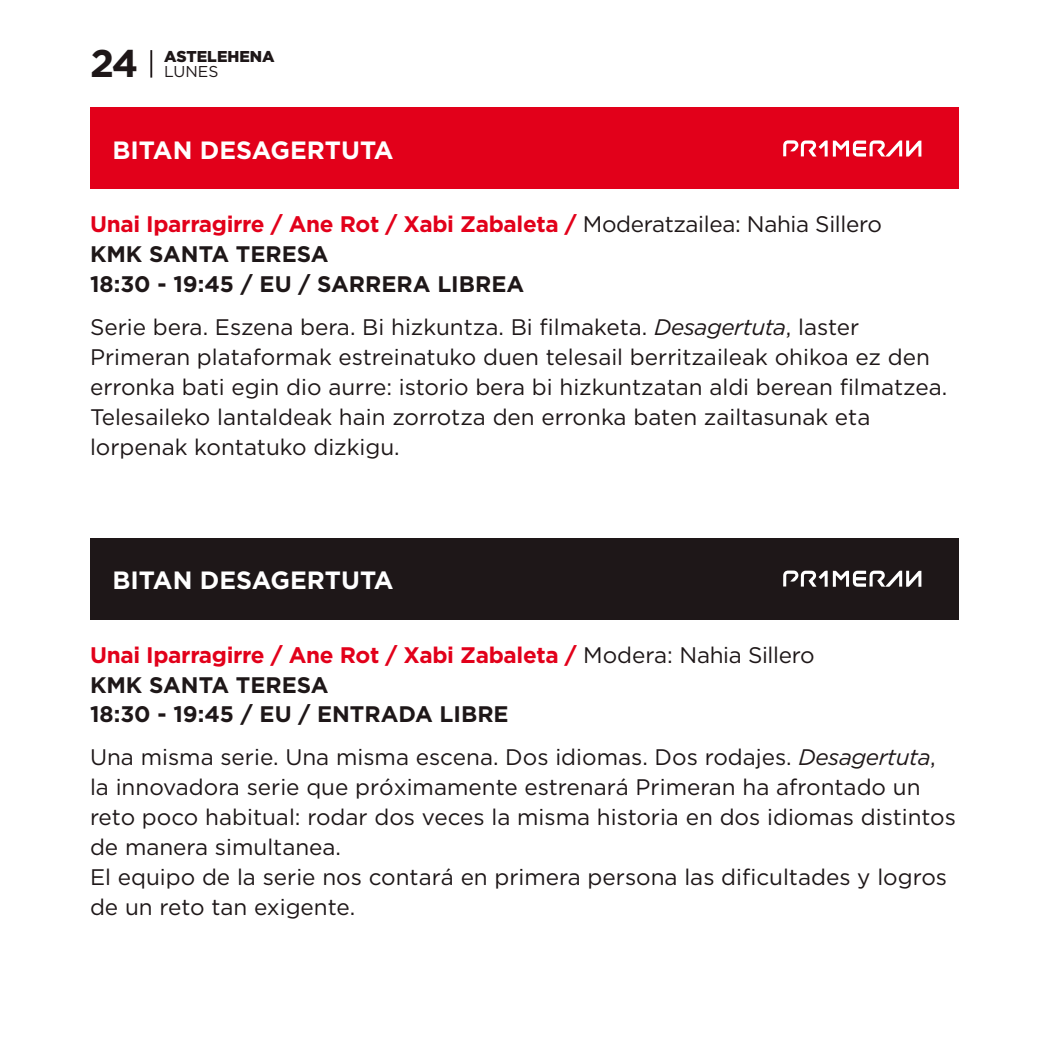
<style>
.page{position:relative;width:1049px;height:1049px;background:#fff}
.page>*{position:absolute;margin:0;border:0;box-sizing:border-box;transform-origin:0 0}
.t1{font:700 38.5px "Gotham HTF";color:#1e1718}
.t2{font:700 25px "Gotham HTF";color:#fff}
.t3{font:22.5px/30px "Gotham HTF";color:#1e1718}
.t4{font:700 22.5px/30px "Gotham HTF";letter-spacing:-.015em;color:#1e1718}
.t5{font:900 15.75px "Gotham HTF";color:#1e1718}
.t6{font:15.75px "Gotham HTF";color:#1e1718}
.s1{color:#e2001a}
.s2{font-weight:400}
.s3{font-style:italic}
</style>
<div class="page">
<hr style="left:150px;top:50px;width:2px;height:28px;background:#1e1718">
<div style="left:90px;top:108px;width:869px;height:81px;background:#e2001a"></div>
<div style="left:90px;top:538px;width:869px;height:81px;background:#1e1718"></div>
<svg style="left:783px;top:140px;width:138px;height:17px"></svg>
<svg style="left:783px;top:570px;width:138px;height:17px"></svg>
<h1 class="t1" style="left:90px;top:41px;width:50px">24</h1>
<p class="t5" style="left:164px;top:47px;width:112px">ASTELEHENA</p>
<p class="t6" style="left:164px;top:63px;width:56px">LUNES</p>
<p class="t2" style="left:112px;top:136px;width:283px">BITAN DESAGERTUTA</p>
<p class="t4" style="left:90px;top:209px;width:793px"><span class="s1">Unai Iparragirre / Ane Rot / Xabi Zabaleta /</span> <span class="s2">Moderatzailea: Nahia Sillero<br></span>KMK SANTA TERESA<br>18:30 - 19:45 / EU / SARRERA LIBREA</p>
<p class="t3" style="left:90px;top:312px;width:859px">Serie bera. Eszena bera. Bi hizkuntza. Bi filmaketa. <span class="s3">Desagertuta</span>, laster Primeran plataformak estreinatuko duen telesail berritzaileak ohikoa ez den erronka bati egin dio aurre: istorio bera bi hizkuntzatan aldi berean filmatzea.<br>Telesaileko lantaldeak hain zorrotza den erronka baten zailtasunak eta lorpenak kontatuko dizkigu.</p>
<p class="t2" style="left:112px;top:566px;width:283px">BITAN DESAGERTUTA</p>
<p class="t4" style="left:90px;top:639px;width:726px"><span class="s1">Unai Iparragirre / Ane Rot / Xabi Zabaleta /</span> <span class="s2">Modera: Nahia Sillero<br></span>KMK SANTA TERESA<br>18:30 - 19:45 / EU / ENTRADA LIBRE</p>
<p class="t3" style="left:90px;top:742px;width:867px">Una misma serie. Una misma escena. Dos idiomas. Dos rodajes. <span class="s3">Desagertuta</span>, la innovadora serie que próximamente estrenará Primeran ha afrontado un reto poco habitual: rodar dos veces la misma historia en dos idiomas distintos de manera simultanea.<br>El equipo de la serie nos contará en primera persona las dificultades y logros de un reto tan exigente.</p>
</div>
